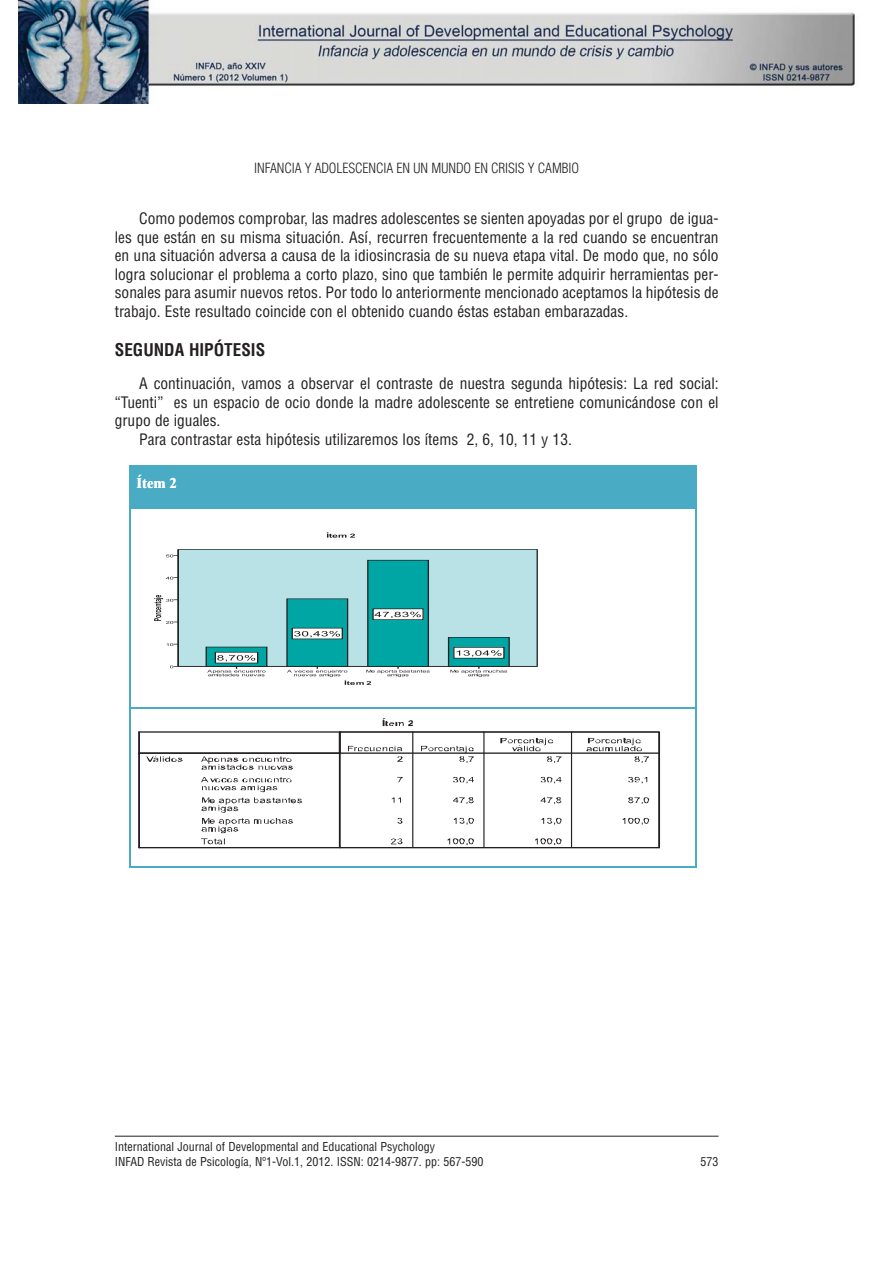
<style>
.page{position:relative;width:893px;height:1263px;background:#fff}
.page>*{position:absolute;margin:0;border:0;box-sizing:border-box;transform-origin:0 0}
.t1{font:700 condensed 17.1px "Helvetica";color:#231f20}
.t2{font:condensed 15.45px/18.5px "Helvetica";color:#231f20;text-align:justify}
.t3{font:14.85px "Times New Roman PS Bold MT+CNAKBO";color:#fff}
.t4{font:300 condensed 13.65px "Helvetica";letter-spacing:-.01em;color:#231f20}
.t5{font:condensed 12px/14.4px "Helvetica";color:#231f20}
</style>
<div class="page">
<img style="left:19px;top:0;width:836px;height:104px">
<hr style="left:115px;top:1136px;width:603px;height:1px;background:#231f20">
<div style="left:130px;top:467px;width:565px;height:40px;background:#4aabc5"></div>
<hr style="left:129px;top:465px;width:566px;height:2px;background:#4aabc5">
<hr style="left:129px;top:467px;width:1px;height:40px;background:#4aabc5">
<hr style="left:695px;top:467px;width:1px;height:40px;background:#4aabc5">
<div style="left:178px;top:550px;width:359px;height:116px;background:#b8e2e5"></div>
<svg style="left:450px;top:667px;width:57px;height:10px"></svg>
<svg style="left:287px;top:667px;width:143px;height:18px"></svg>
<svg style="left:166px;top:555px;width:12px;height:2px"></svg>
<svg style="left:166px;top:577px;width:12px;height:3px"></svg>
<svg style="left:154px;top:595px;width:24px;height:29px"></svg>
<svg style="left:167px;top:643px;width:11px;height:3px"></svg>
<svg style="left:170px;top:665px;width:8px;height:3px"></svg>
<div style="left:206px;top:647px;width:61px;height:19px;background:#00a6a4"></div>
<div style="left:206px;top:647px;width:61px;height:20px;border:1px solid #231f20"></div>
<div style="left:287px;top:599px;width:61px;height:67px;background:#00a6a4"></div>
<div style="left:287px;top:599px;width:61px;height:68px;border:1px solid #231f20"></div>
<div style="left:368px;top:560px;width:60px;height:106px;background:#00a6a4"></div>
<div style="left:368px;top:560px;width:61px;height:107px;border:1px solid #231f20"></div>
<div style="left:448px;top:637px;width:61px;height:29px;background:#00a6a4"></div>
<div style="left:448px;top:637px;width:61px;height:30px;border:1px solid #231f20"></div>
<div style="left:454px;top:647px;width:50px;height:11px;background:#fff"></div>
<svg style="left:457px;top:650px;width:44px;height:7px"></svg>
<svg style="left:375px;top:611px;width:46px;height:1px"></svg>
<svg style="left:374px;top:612px;width:47px;height:6px"></svg>
<div style="left:292px;top:628px;width:50px;height:11px;background:#fff"></div>
<svg style="left:294px;top:631px;width:46px;height:6px"></svg>
<div style="left:215px;top:652px;width:43px;height:11px;background:#fff"></div>
<svg style="left:207px;top:655px;width:59px;height:21px"></svg>
<div style="left:178px;top:549px;width:359px;height:118px;border:1px solid #231f20"></div>
<svg style="left:327px;top:532px;width:28px;height:6px"></svg>
<hr style="left:130px;top:507px;width:565px;height:1px;background:#4aabc5">
<hr style="left:129px;top:508px;width:1px;height:200px;background:#4aabc5">
<hr style="left:695px;top:508px;width:1px;height:200px;background:#4aabc5">
<svg style="left:138px;top:731px;width:522px;height:118px"></svg>
<hr style="left:139px;top:847px;width:520px;height:1px;background:#231f20">
<svg style="left:383px;top:718px;width:30px;height:8px"></svg>
<hr style="left:130px;top:708px;width:565px;height:1px;background:#4aabc5">
<hr style="left:129px;top:709px;width:1px;height:158px;background:#4aabc5">
<hr style="left:129px;top:866px;width:566px;height:1px;background:#4aabc5">
<hr style="left:695px;top:709px;width:1px;height:158px;background:#4aabc5">
<p class="t4" style="left:254px;top:163px;width:326px">INFANCIA Y ADOLESCENCIA EN UN MUNDO EN CRISIS Y CAMBIO</p>
<p class="t2" style="left:115px;top:211px;width:605px;text-indent:24px">Como podemos comprobar, las madres adolescentes se sienten apoyadas por el grupo de igua&shy;les que están en su misma situación. Así, recurren frecuentemente a la red cuando se encuentran en una situación adversa a causa de la idiosincrasia de su nueva etapa vital. De modo que, no sólo logra solucionar el problema a corto plazo, sino que también le permite adquirir herramientas per&shy;sonales para asumir nuevos retos. Por todo lo anteriormente mencionado aceptamos la hipótesis de trabajo. Este resultado coincide con el obtenido cuando éstas estaban embarazadas.</p>
<p class="t1" style="left:115px;top:343px;width:152px">SEGUNDA HIPÓTESIS</p>
<p class="t2" style="left:139px;top:376px;width:581px">A continuación, vamos a observar el contraste de nuestra segunda hipótesis: La red social:</p>
<p class="t2" style="left:115px;top:394px;width:605px">“Tuenti” es un espacio de ocio donde la madre adolescente se entretiene comunicándose con el</p>
<p class="t2" style="left:115px;top:413px;width:107px">grupo de iguales.</p>
<p class="t2" style="left:139px;top:431px;width:434px">Para contrastar esta hipótesis utilizaremos los ítems 2, 6, 10, 11 y 13.</p>
<p class="t3" style="left:136px;top:475px;width:42px">Ítem 2</p>
<p class="t5" style="left:115px;top:1141px;width:370px">International Journal of Developmental and Educational Psychology<br>INFAD Revista de Psicología, Nº1-Vol.1, 2012. ISSN: 0214-9877. pp: 567-590</p>
<p class="t5" style="left:700px;top:1155px;width:19px">573</p>
</div>
